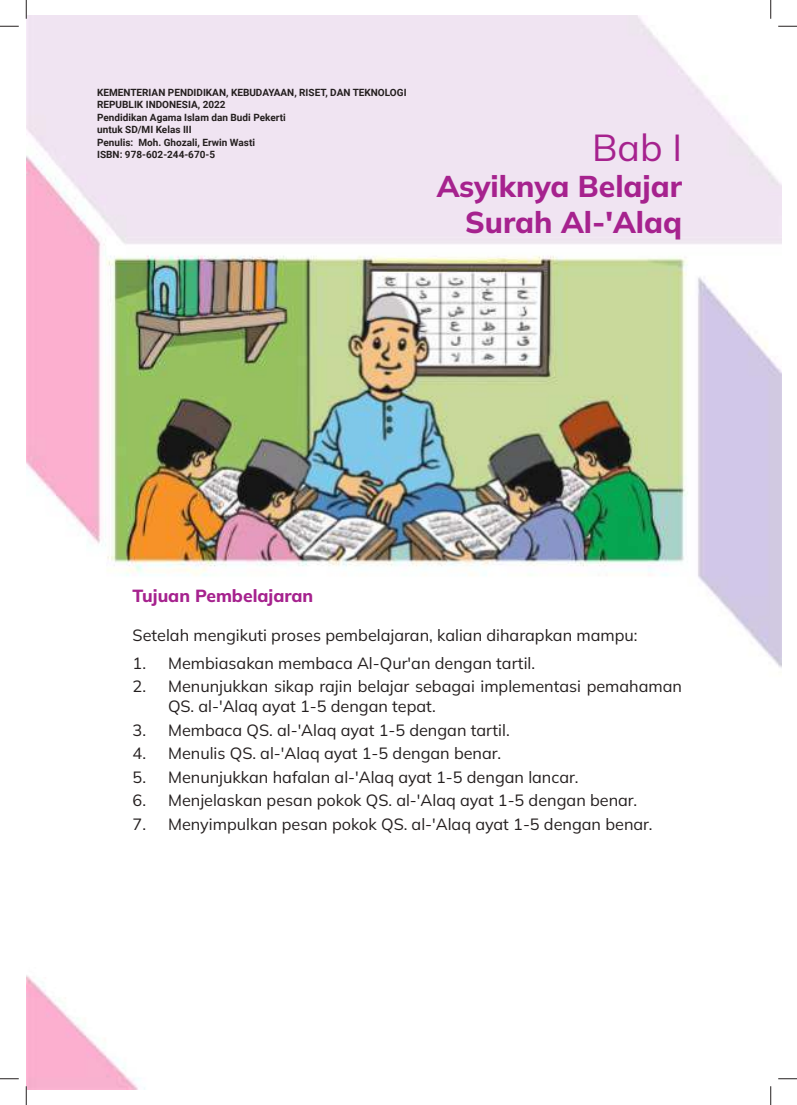
<style>
.page{position:relative;width:797px;height:1105px;background:#fff}
.page>*{position:absolute;margin:0;border:0;box-sizing:border-box;transform-origin:0 0}
.t1{font:37.5px "Mulish";color:#a6228e}
.t2{font:800 30px/36px "Mulish";color:#a6228e;text-align:right}
.t3{font:800 17.5px "Mulish";color:#a6228e}
.t4{font:16.25px/20px "Mulish";color:#241f1f}
.t5{font:700 10px/12.5px "Roboto";color:#241f1f}
</style>
<div class="page">
<img style="left:26px;top:16px;width:755px;height:1073px">
<svg style="left:0;top:25px;width:19px;height:2px"></svg>
<svg style="left:778px;top:25px;width:19px;height:2px"></svg>
<svg style="left:0;top:1078px;width:19px;height:1px"></svg>
<svg style="left:778px;top:1078px;width:19px;height:1px"></svg>
<svg style="left:25px;top:0;width:2px;height:19px"></svg>
<svg style="left:25px;top:1086px;width:2px;height:19px"></svg>
<svg style="left:770px;top:0;width:1px;height:19px"></svg>
<svg style="left:770px;top:1086px;width:1px;height:19px"></svg>
<p class="t5" style="left:97px;top:87px;width:311px">KEMENTERIAN PENDIDIKAN, KEBUDAYAAN, RISET, DAN TEKNOLOGI REPUBLIK INDONESIA, 2022<br>Pendidikan Agama Islam dan Budi Pekerti<br>untuk SD/MI Kelas III<br>Penulis: Moh. Ghozali, Erwin Wasti<br>ISBN: 978-602-244-670-5</p>
<h1 class="t1" style="left:592px;top:133px;width:92px">Bab I</h1>
<h2 class="t2" style="left:437px;top:172px;width:247px">Asyiknya Belajar<br>Surah Al-'Alaq</h2>
<p class="t3" style="left:133px;top:589px;width:182px">Tujuan Pembelajaran</p>
<p class="t4" style="left:133px;top:627px;width:506px">Setelah mengikuti proses pembelajaran, kalian diharapkan mampu:</p>
<p class="t4" style="left:133px;top:654px;width:404px">1. Membiasakan membaca Al-Qur'an dengan tartil.</p>
<p class="t4" style="left:168px;top:678px;width:515px;text-indent:-35px">2. Menunjukkan sikap rajin belajar sebagai implementasi pemahaman<br>QS. al-'Alaq ayat 1-5 dengan tepat.</p>
<p class="t4" style="left:133px;top:721px;width:378px">3. Membaca QS. al-'Alaq ayat 1-5 dengan tartil.</p>
<p class="t4" style="left:133px;top:745px;width:370px">4. Menulis QS. al-'Alaq ayat 1-5 dengan benar.</p>
<p class="t4" style="left:133px;top:768px;width:447px">5. Menunjukkan hafalan al-'Alaq ayat 1-5 dengan lancar.</p>
<p class="t4" style="left:133px;top:792px;width:506px">6. Menjelaskan pesan pokok QS. al-'Alaq ayat 1-5 dengan benar.</p>
<p class="t4" style="left:133px;top:816px;width:521px">7. Menyimpulkan pesan pokok QS. al-'Alaq ayat 1-5 dengan benar.</p>
</div>
